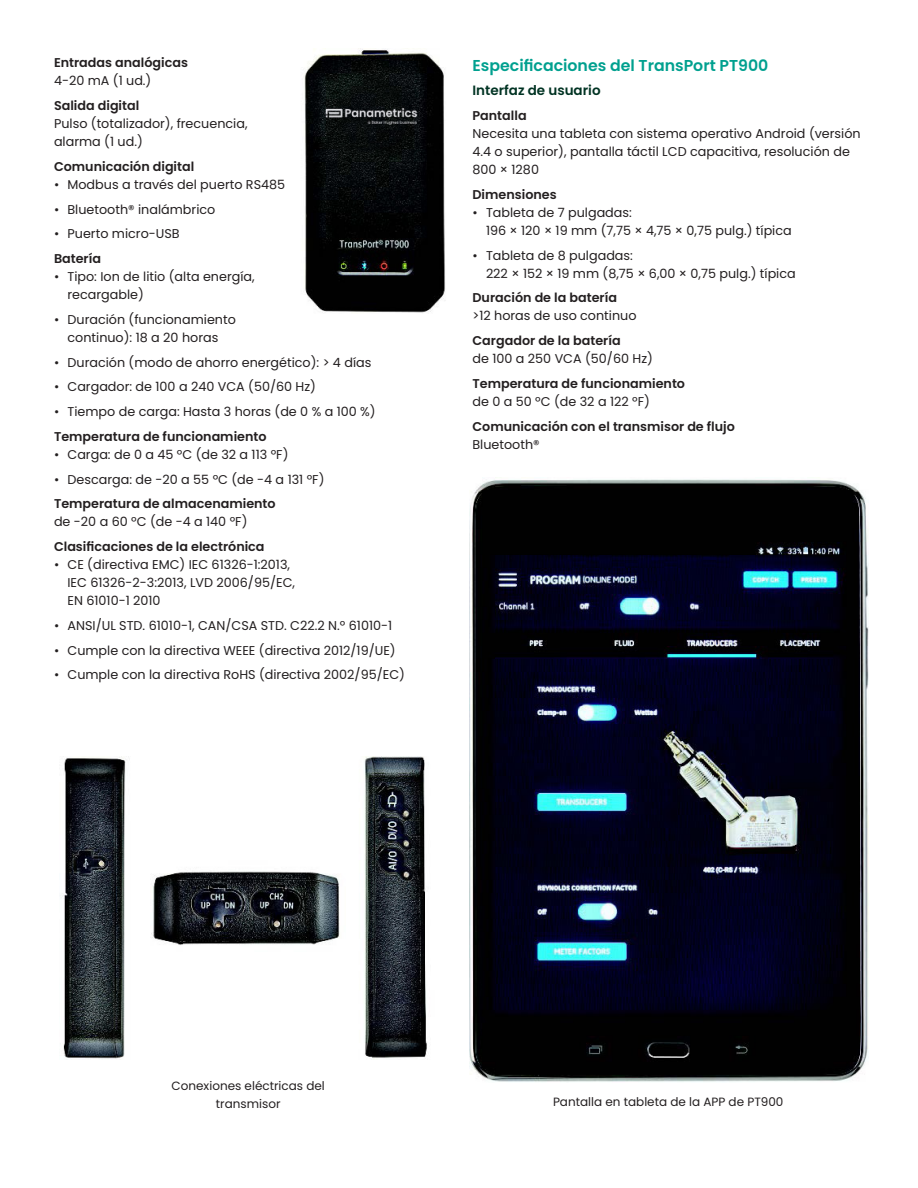
<style>
.page{position:relative;width:918px;height:1188px;background:#fff}
.page>*{position:absolute;margin:0;border:0;box-sizing:border-box;transform-origin:0 0}
._10_5pt-body_subhead{font:600 15.75px "Poppins";color:#00a08f}
._8_5pt-bullet{font:600 13.5px "Poppins";color:#003323}
._8_5pt-bullet-2{font:12.75px/18px "Poppins";color:#231f20}
._8_5pt-bullet-3{font:600 12.75px/18px "Poppins";color:#231f20}
._8_5pt-body_text{font:12px/18px "Poppins";color:#231f20;text-align:center}
.s1{font-weight:400}
.s2{font-weight:600}
</style>
<div class="page">
<img style="left:62px;top:757px;width:366px;height:303px">
<img style="left:470px;top:479px;width:399px;height:603px">
<img style="left:303px;top:49px;width:142px;height:264px">
<p class="_8_5pt-bullet-3" style="left:54px;top:54px;width:136px">Entradas analógicas<br><span class="s1">4-20 mA (1 ud.)</span></p>
<p class="_8_5pt-bullet-2" style="left:54px;top:97px;width:195px"><span class="s2">Salida digital<br></span>Pulso (totalizador), frecuencia, alarma (1 ud.)</p>
<p class="_8_5pt-bullet-3" style="left:54px;top:157px;width:142px">Comunicación digital</p>
<p class="_8_5pt-bullet-2" style="left:54px;top:175px;width:233px">• Modbus a través del puerto RS485</p>
<p class="_8_5pt-bullet-2" style="left:54px;top:200px;width:163px">• Bluetooth® inalámbrico</p>
<p class="_8_5pt-bullet-2" style="left:54px;top:225px;width:127px">• Puerto micro-USB</p>
<p class="_8_5pt-bullet-3" style="left:54px;top:250px;width:49px">Batería</p>
<p class="_8_5pt-bullet-2" style="left:68px;top:268px;width:189px;text-indent:-14px">• Tipo: Ion de litio (alta energía, recargable)</p>
<p class="_8_5pt-bullet-2" style="left:54px;top:310px;width:183px;text-align:center">• Duración (funcionamiento continuo): 18 a 20 horas</p>
<p class="_8_5pt-bullet-2" style="left:54px;top:353px;width:319px">• Duración (modo de ahorro energético): &gt; 4 días</p>
<p class="_8_5pt-bullet-2" style="left:54px;top:378px;width:264px">• Cargador: de 100 a 240 VCA (50/60 Hz)</p>
<p class="_8_5pt-bullet-2" style="left:54px;top:403px;width:323px">• Tiempo de carga: Hasta 3 horas (de 0 % a 100 %)</p>
<p class="_8_5pt-bullet-3" style="left:54px;top:427px;width:214px">Temperatura de funcionamiento</p>
<p class="_8_5pt-bullet-2" style="left:54px;top:445px;width:236px">• Carga: de 0 a 45 ºC (de 32 a 113 ºF)</p>
<p class="_8_5pt-bullet-2" style="left:54px;top:470px;width:272px">• Descarga: de -20 a 55 ºC (de -4 a 131 ºF)</p>
<p class="_8_5pt-bullet-3" style="left:54px;top:495px;width:223px">Temperatura de almacenamiento</p>
<p class="_8_5pt-bullet-2" style="left:54px;top:513px;width:195px">de -20 a 60 ºC (de -4 a 140 ºF)</p>
<p class="_8_5pt-bullet-3" style="left:54px;top:538px;width:212px">Clasificaciones de la electrónica</p>
<p class="_8_5pt-bullet-2" style="left:68px;top:556px;width:229px;text-indent:-14px">• CE (directiva EMC) IEC 61326-1:2013,<br>IEC 61326-2-3:2013, LVD 2006/95/EC,<br>EN 61010-1 2010</p>
<p class="_8_5pt-bullet-2" style="left:54px;top:616px;width:340px">• ANSI/UL STD. 61010-1, CAN/CSA STD. C22.2 N.º 61010-1</p>
<p class="_8_5pt-bullet-2" style="left:54px;top:641px;width:343px">• Cumple con la directiva WEEE (directiva 2012/19/UE)</p>
<p class="_8_5pt-bullet-2" style="left:54px;top:666px;width:352px">• Cumple con la directiva RoHS (directiva 2002/95/EC)</p>
<p class="_10_5pt-body_subhead" style="left:472px;top:56px;width:297px">Especificaciones del TransPort PT900</p>
<p class="_8_5pt-bullet" style="left:472px;top:83px;width:130px">Interfaz de usuario</p>
<p class="_8_5pt-bullet-2" style="left:472px;top:107px;width:390px"><span class="s2">Pantalla<br></span>Necesita una tableta con sistema operativo Android (versión 4.4 o superior), pantalla táctil LCD capacitiva, resolución de 800 × 1280</p>
<p class="_8_5pt-bullet-3" style="left:472px;top:185px;width:86px">Dimensiones</p>
<p class="_8_5pt-bullet-2" style="left:486px;top:203px;width:307px;text-indent:-14px">• Tableta de 7 pulgadas:<br>196 × 120 × 19 mm (7,75 × 4,75 × 0,75 pulg.) típica</p>
<p class="_8_5pt-bullet-2" style="left:486px;top:246px;width:311px;text-indent:-14px">• Tableta de 8 pulgadas:<br>222 × 152 × 19 mm (8,75 × 6,00 × 0,75 pulg.) típica</p>
<p class="_8_5pt-bullet-2" style="left:472px;top:289px;width:166px"><span class="s2">Duración de la batería </span>&gt;12 horas de uso continuo</p>
<p class="_8_5pt-bullet-2" style="left:472px;top:332px;width:182px"><span class="s2">Cargador de la batería<br></span>de 100 a 250 VCA (50/60 Hz)</p>
<p class="_8_5pt-bullet-3" style="left:472px;top:374px;width:214px">Temperatura de funcionamiento <span class="s1">de 0 a 50 ºC (de 32 a 122 ºF)</span></p>
<p class="_8_5pt-bullet-3" style="left:472px;top:417px;width:264px">Comunicación con el transmisor de flujo<br><span class="s1">Bluetooth®</span></p>
<p class="_8_5pt-body_text" style="left:172px;top:1077px;width:155px">Conexiones eléctricas del transmisor</p>
<p class="_8_5pt-body_text" style="left:553px;top:1092px;width:232px">Pantalla en tableta de la APP de PT900</p>
</div>
